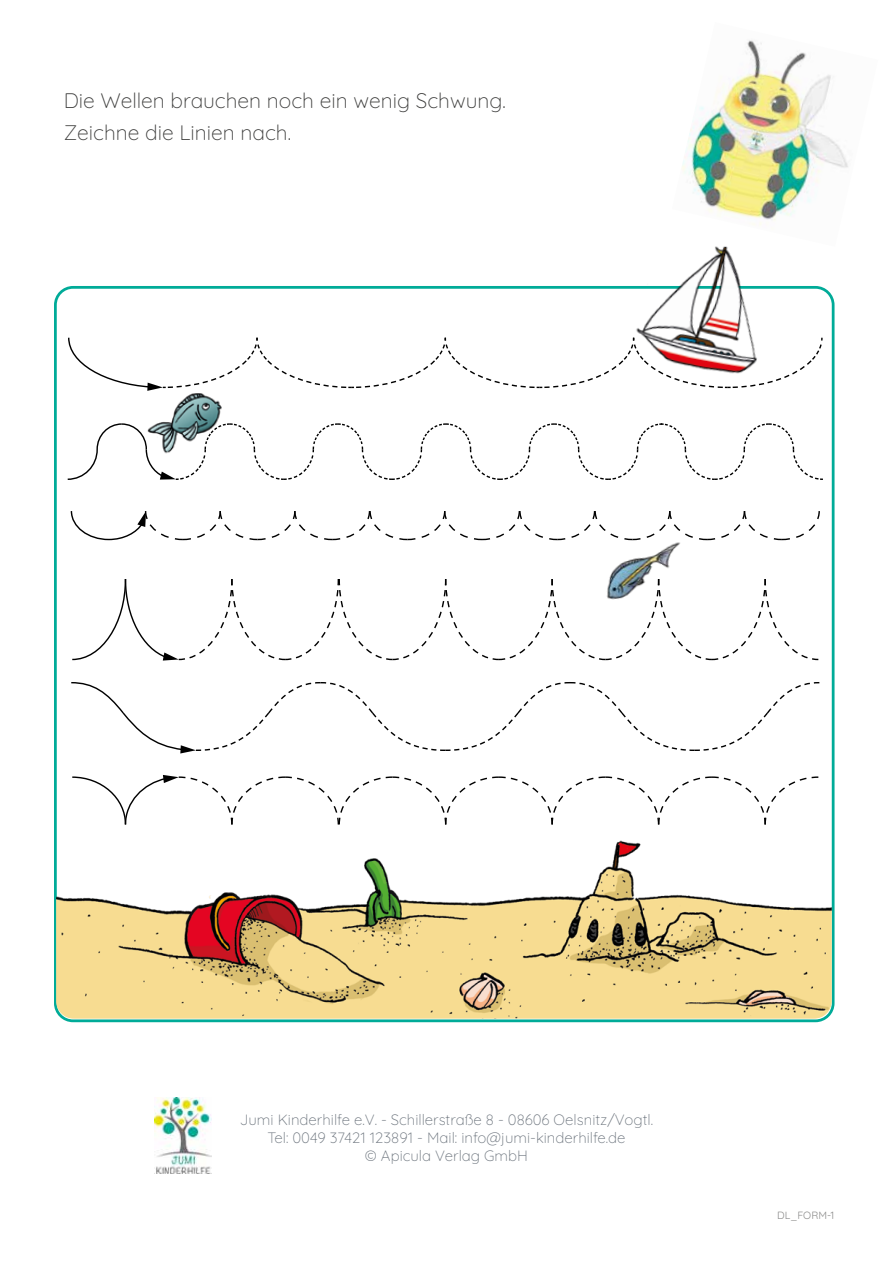
<style>
.page{position:relative;width:893px;height:1263px;background:#fff}
.page>*{position:absolute;margin:0;border:0;box-sizing:border-box;transform-origin:0 0}
.t1{font:300 21px/31.5px "Quicksand";color:#3c3c3b}
.t2{font:300 15px/18px "Quicksand";color:#6c747d;text-align:center}
.t3{font:10.5px "Quicksand";color:#8c8c8b}
</style>
<div class="page">
<img style="left:682px;top:40px;width:166px;height:164px">
<img style="left:154px;top:1097px;width:58px;height:77px">
<img style="left:56px;top:831px;width:776px;height:188px">
<svg style="left:68px;top:337px;width:755px;height:52px"></svg>
<svg style="left:67px;top:423px;width:756px;height:57px"></svg>
<svg style="left:70px;top:511px;width:750px;height:30px"></svg>
<svg style="left:72px;top:579px;width:747px;height:82px"></svg>
<svg style="left:72px;top:775px;width:747px;height:50px"></svg>
<svg style="left:71px;top:682px;width:749px;height:71px"></svg>
<img style="left:581px;top:532px;width:127px;height:87px">
<img style="left:145px;top:377px;width:92px;height:85px">
<img style="left:605px;top:204px;width:205px;height:185px">
<h1 class="t1" style="left:64px;top:83px;width:444px">Die Wellen brauchen noch ein wenig Schwung.<br>Zeichne die Linien nach.</h1>
<p class="t2" style="left:240px;top:1109px;width:415px">Jumi Kinderhilfe e.V. - Schillerstraße 8 - 08606 Oelsnitz/Vogtl.<br>Tel: 0049 37421 123891 - Mail: info@jumi-kinderhilfe.de<br>© Apicula Verlag GmbH</p>
<p class="t3" style="left:777px;top:1207px;width:59px">DL_FORM-1</p>
</div>
